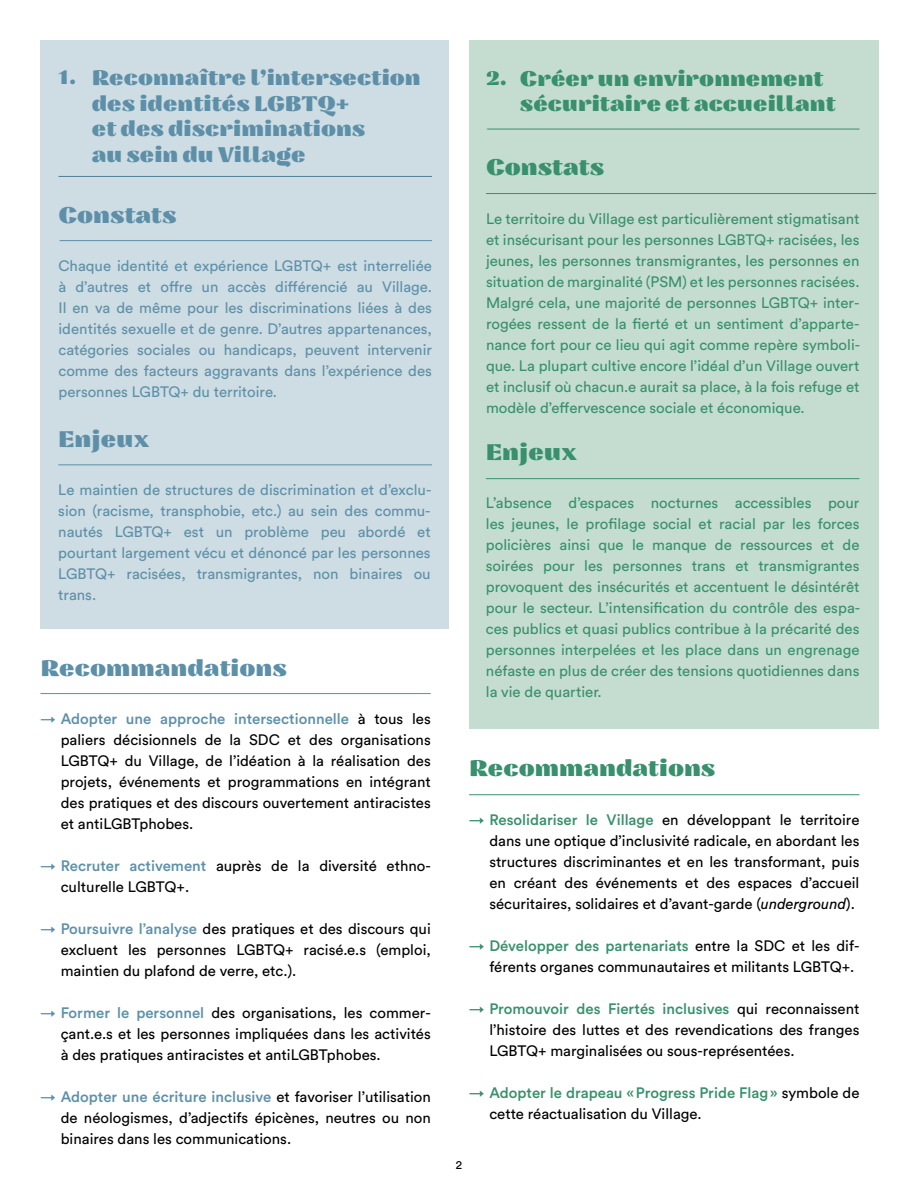
<style>
.page{position:relative;width:918px;height:1188px;background:#fff}
.page>*{position:absolute;margin:0;border:0;box-sizing:border-box;transform-origin:0 0}
.t1{font:800 22.5px "Nazare";color:#5d90a8}
.t2{font:800 22.5px "Nazare";color:#39906c}
.t3{font:800 21px/25.5px "Nazare";color:#5d90a8}
.t4{font:800 21px/25.5px "Nazare";color:#39906c}
.t5{font:800 19.5px "Nazare";color:#5d90a8}
.t6{font:800 19.5px "Nazare";color:#39906c}
.t7{font:15px/21px "Circular Std";color:#000;text-align:justify}
.t8{font:15px/21px "Circular Std";color:#39906c;text-align:justify}
.t9{font:15px/21px "Circular Std";color:#5d90a8;text-align:justify}
.t10{font:12px "Circular Std";color:#000}
.s1{color:#5d90a8}
.s2{font-weight:500;color:#5d90a8}
.s3{color:#39906c}
.s4{font-weight:500;color:#39906c}
.s5{font-style:italic}
</style>
<div class="page">
<div style="left:40px;top:40px;width:409px;height:588px;background:#cedce3"></div>
<hr style="left:58px;top:176px;width:374px;height:1px;background:#4f8096">
<hr style="left:40px;top:693px;width:391px;height:1px;background:#5d90a8">
<hr style="left:60px;top:240px;width:372px;height:1px;background:#5d90a8">
<hr style="left:58px;top:464px;width:374px;height:1px;background:#5d90a8">
<div style="left:469px;top:40px;width:410px;height:689px;background:#c4ddd0"></div>
<hr style="left:487px;top:129px;width:373px;height:1px;background:#39906c">
<hr style="left:486px;top:193px;width:390px;height:1px;background:#39906c">
<hr style="left:486px;top:478px;width:374px;height:1px;background:#39906c">
<hr style="left:469px;top:794px;width:391px;height:1px;background:#39906c">
<h3 class="t5" style="left:58px;top:64px;width:19px">1.</h3>
<h2 class="t3" style="left:92px;top:65px;width:330px">Reconnaître l’intersection des identités LGBTQ+<br>et des discriminations<br>au sein du Village</h2>
<h1 class="t1" style="left:58px;top:200px;width:120px">Constats</h1>
<p class="t9" style="left:58px;top:255px;width:375px">Chaque identité et expérience LGBTQ+ est interreliée à d’autres et offre un accès différencié au Village.<br>Il en va de même pour les discriminations liées à des identités sexuelle et de genre. D’autres appartenances, catégories sociales ou handicaps, peuvent intervenir comme des facteurs aggravants dans l’expérience des personnes LGBTQ+ du territoire.</p>
<h1 class="t1" style="left:58px;top:424px;width:93px">Enjeux</h1>
<p class="t9" style="left:58px;top:479px;width:375px">Le maintien de structures de discrimination et d’exclu&shy;sion (racisme, transphobie, etc.) au sein des commu&shy;nautés LGBTQ+ est un problème peu abordé et pourtant largement vécu et dénoncé par les personnes LGBTQ+ racisées, transmigrantes, non binaires ou trans.</p>
<h1 class="t1" style="left:40px;top:653px;width:248px">Recommandations</h1>
<p class="t7" style="left:61px;top:708px;width:372px;text-indent:-20px"><span class="s1">→</span> <span class="s2">Adopter une approche intersectionnelle</span> à tous les paliers décisionnels de la SDC et des organisations LGBTQ+ du Village, de l’idéation à la réalisation des projets, événements et programmations en intégrant des pratiques et des discours ouvertement antiracistes et antiLGBTphobes.</p>
<p class="t7" style="left:61px;top:855px;width:372px;text-indent:-20px"><span class="s1">→</span> <span class="s2">Recruter activement</span> auprès de la diversité ethno&shy;culturelle LGBTQ+.</p>
<p class="t7" style="left:61px;top:918px;width:372px;text-indent:-20px"><span class="s1">→</span> <span class="s2">Poursuivre l’analyse</span> des pratiques et des discours qui excluent les personnes LGBTQ+ racisé.e.s (emploi, maintien du plafond de verre, etc.).</p>
<p class="t7" style="left:61px;top:1002px;width:372px;text-indent:-20px"><span class="s1">→</span> <span class="s2">Former le personnel</span> des organisations, les commer&shy;çant.e.s et les personnes impliquées dans les activités à des pratiques antiracistes et antiLGBTphobes.</p>
<p class="t7" style="left:61px;top:1086px;width:372px;text-indent:-20px"><span class="s1">→</span> <span class="s2">Adopter une écriture inclusive</span> et favoriser l’utilisation de néologismes, d’adjectifs épicènes, neutres ou non binaires dans les communications.</p>
<h3 class="t6" style="left:486px;top:65px;width:23px">2.</h3>
<h2 class="t4" style="left:520px;top:66px;width:318px">Créer un environnement sécuritaire et accueillant</h2>
<h1 class="t2" style="left:486px;top:152px;width:120px">Constats</h1>
<p class="t8" style="left:486px;top:208px;width:376px">Le territoire du Village est particulièrement stigmatisant et insécurisant pour les personnes LGBTQ+ racisées, les jeunes, les personnes transmigrantes, les personnes en situation de marginalité (PSM) et les personnes racisées.<br>Malgré cela, une majorité de personnes LGBTQ+ inter&shy;rogées ressent de la fierté et un sentiment d’apparte&shy;nance fort pour ce lieu qui agit comme repère symboli&shy;que. La plupart cultive encore l’idéal d’un Village ouvert et inclusif où chacun.e aurait sa place, à la fois refuge et modèle d’effervescence sociale et économique.</p>
<h1 class="t2" style="left:486px;top:437px;width:93px">Enjeux</h1>
<p class="t8" style="left:486px;top:492px;width:376px">L’absence d’espaces nocturnes accessibles pour les jeunes, le profilage social et racial par les forces policières ainsi que le manque de ressources et de soirées pour les personnes trans et transmigrantes provoquent des insécurités et accentuent le désintérêt pour le secteur. L’intensification du contrôle des espa&shy;ces publics et quasi publics contribue à la précarité des personnes interpelées et les place dans un engrenage néfaste en plus de créer des tensions quotidiennes dans la vie de quartier.</p>
<h1 class="t2" style="left:469px;top:753px;width:248px">Recommandations</h1>
<p class="t7" style="left:489px;top:809px;width:372px;text-indent:-20px"><span class="s3">→</span> <span class="s4">Resolidariser le Village</span> en développant le territoire dans une optique d’inclusivité radicale, en abordant les structures discriminantes et en les transformant, puis en créant des événements et des espaces d’accueil sécuritaires, solidaires et d’avant-garde (<span class="s5">underground</span>).</p>
<p class="t7" style="left:489px;top:935px;width:372px;text-indent:-20px"><span class="s3">→</span> <span class="s4">Développer des partenariats</span> entre la SDC et les dif&shy;férents organes communautaires et militants LGBTQ+.</p>
<p class="t7" style="left:489px;top:998px;width:372px;text-indent:-20px"><span class="s3">→</span> <span class="s4">Promouvoir des Fiertés inclusives</span> qui reconnaissent l’histoire des luttes et des revendications des franges LGBTQ+ marginalisées ou sous-représentées.</p>
<p class="t7" style="left:489px;top:1082px;width:372px;text-indent:-20px"><span class="s3">→</span> <span class="s4">Adopter le drapeau «Progress Pride Flag»</span> symbole de cette réactualisation du Village.</p>
<p class="t10" style="left:456px;top:1157px;width:8px">2</p>
</div>
